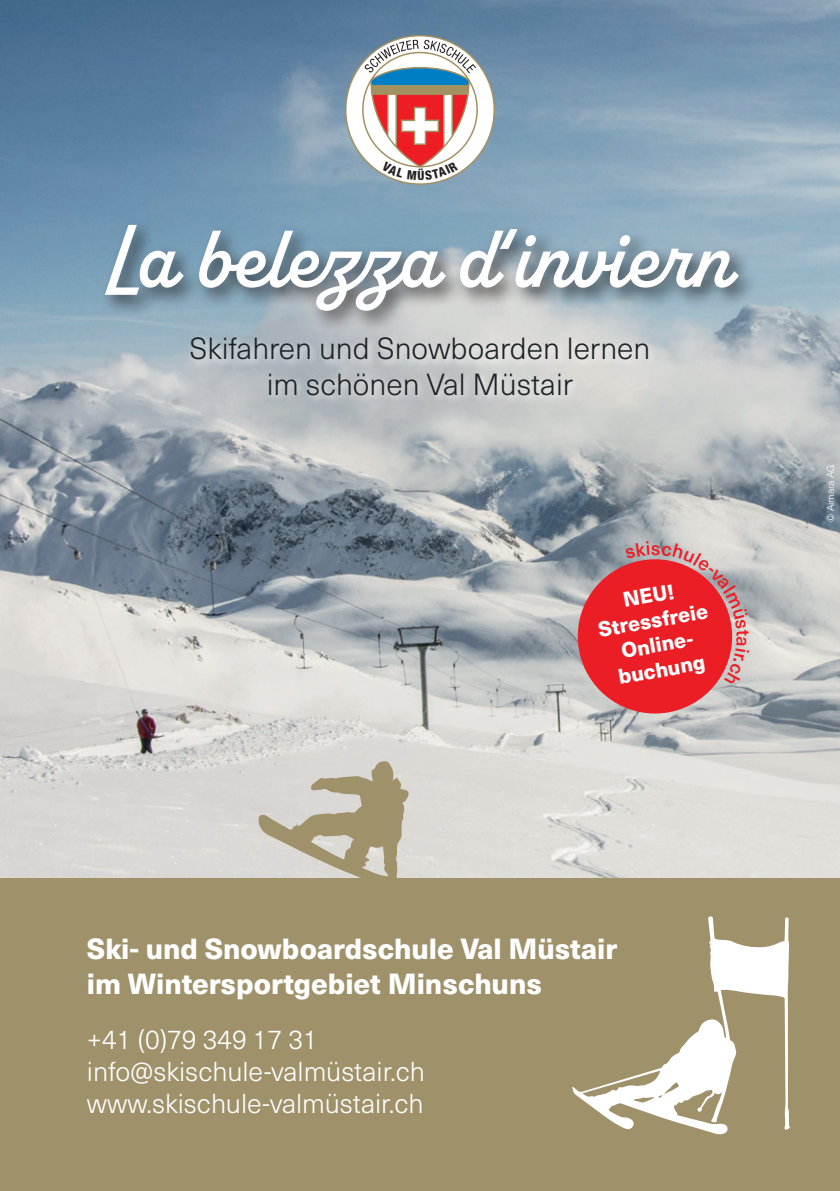
<style>
.page{position:relative;width:840px;height:1191px;background:#fff}
.page>*{position:absolute;margin:0;border:0;box-sizing:border-box;transform-origin:0 0}
.t1{font:600 89.6px "Alkaline";color:#fff}
.t2{font:300 30px/35px "Neue Haas Unica W1 G";color:#1f2326;text-align:center}
.t3{font:800 28.6px/34.4px "Neue Haas Unica W1 G";color:#fff}
.t4{font:300 27px/32.4px "Neue Haas Unica W1 G";color:#fff}
.t5{font:800 20.8px/25px "Neue Haas Unica W1 G";color:#fff;text-align:center}
.t6{font:300 10px "Neue Haas Unica W1 G";color:#fff}
</style>
<div class="page">
<img style="left:0;top:0;width:839px;height:878px">
<div style="left:0;top:878px;width:839px;height:313px;background:#9f926b"></div>
<svg style="left:572px;top:916px;width:217px;height:218px"></svg>
<svg style="left:258px;top:761px;width:151px;height:117px;background:#c0b9a6"></svg>
<div style="left:99px;top:218px;width:659px;height:113px;background:#231f20;opacity:.75"></div>
<div style="left:188px;top:334px;width:468px;height:70px;background:#fff;opacity:.82"></div>
<div style="left:346px;top:36px;width:147px;height:147px;background:#fff;border-radius:50%"></div>
<div style="left:577px;top:559px;width:154px;height:154px;background:#ec1e25;border-radius:50%"></div>
<svg style="left:362px;top:40px;width:115px;height:140px"></svg>
<svg style="left:624px;top:541px;width:124px;height:145px"></svg>
<h1 class="t1" style="left:107px;top:203px;width:626px">La belezza d‘inviern</h1>
<p class="t2" style="left:189px;top:330px;width:462px">Skifahren und Snowboarden lernen im schönen Val Müstair</p>
<p class="t5" style="left:591px;top:591px;width:112px;rotate:-10deg">NEU!<br>Stressfreie<br>Online&shy;buchung</p>
<p class="t6" style="left:822px;top:522px;width:59px;rotate:-90deg">© Aimara AG</p>
<p class="t3" style="left:87px;top:930px;width:531px">Ski- und Snowboardschule Val Müstair im Wintersportgebiet Minschuns</p>
<p class="t4" style="left:87px;top:1021px;width:339px">+41 (0)79 349 17 31 info@skischule-valmüstair.ch www.skischule-valmüstair.ch</p>
</div>
